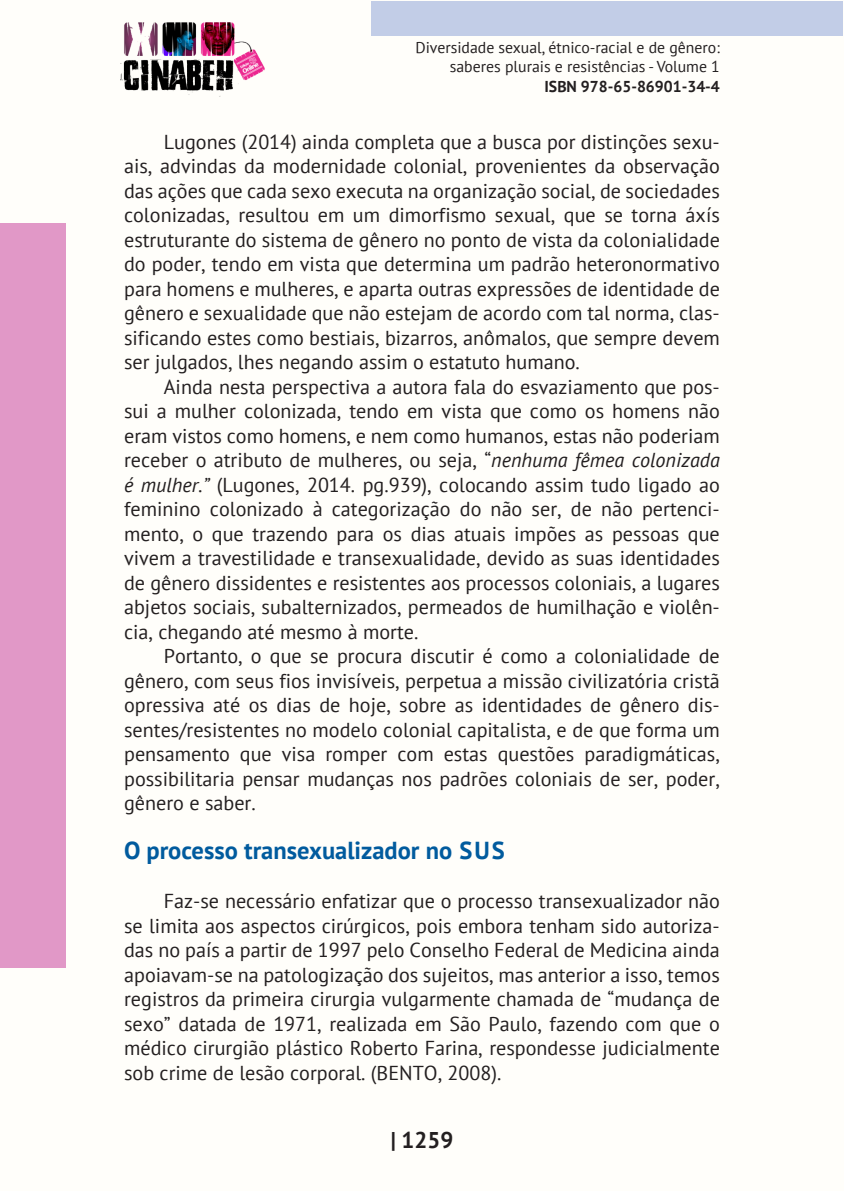
<style>
.page{position:relative;width:844px;height:1191px;background:#fff}
.page>*{position:absolute;margin:0;border:0;box-sizing:border-box;transform-origin:0 0}
._9_SUBTÍTULOS{font:700 24.5px "PT Sans";color:#015b9e}
.t1{font:700 22.75px "PT Sans";color:#231f20}
._8_CORPO{font:20.12px/24.5px "PT Sans";color:#231f20;text-align:justify}
.t2{font:15.75px/18.9px "PT Sans";color:#231f20;text-align:right}
.t3{font:700 15.75px "PT Sans";color:#231f20}
.s1{font-style:italic}
</style>
<div class="page">
<div style="left:0;top:0;width:843px;height:1191px;background:#fffefa"></div>
<div style="left:371px;top:1px;width:471px;height:35px;background:#c2cde7"></div>
<div style="left:0;top:223px;width:65px;height:744px;background:#e198c7"></div>
<img style="left:120px;top:22px;width:144px;height:75px">
<p class="t2" style="left:415px;top:38px;width:306px">Diversidade sexual, étnico-racial e de gênero: saberes plurais e resistências - Volume 1</p>
<p class="t3" style="left:544px;top:76px;width:177px">ISBN 978-65-86901-34-4</p>
<p class="_8_CORPO" style="left:124px;top:129px;width:597px;text-indent:40px">Lugones (2014) ainda completa que a busca por distinções sexu&shy;ais, advindas da modernidade colonial, provenientes da observação das ações que cada sexo executa na organização social, de sociedades colonizadas, resultou em um dimorfismo sexual, que se torna áxís estruturante do sistema de gênero no ponto de vista da colonialidade do poder, tendo em vista que determina um padrão heteronormativo para homens e mulheres, e aparta outras expressões de identidade de gênero e sexualidade que não estejam de acordo com tal norma, clas&shy;sificando estes como bestiais, bizarros, anômalos, que sempre devem ser julgados, lhes negando assim o estatuto humano.</p>
<p class="_8_CORPO" style="left:124px;top:374px;width:597px;text-indent:40px">Ainda nesta perspectiva a autora fala do esvaziamento que pos&shy;sui a mulher colonizada, tendo em vista que como os homens não eram vistos como homens, e nem como humanos, estas não poderiam receber o atributo de mulheres, ou seja, “<span class="s1">nenhuma fêmea colonizada é mulher.”</span> (Lugones, 2014. pg.939), colocando assim tudo ligado ao feminino colonizado à categorização do não ser, de não pertenci&shy;mento, o que trazendo para os dias atuais impões as pessoas que vivem a travestilidade e transexualidade, devido as suas identidades de gênero dissidentes e resistentes aos processos coloniais, a lugares abjetos sociais, subalternizados, permeados de humilhação e violên&shy;cia, chegando até mesmo à morte.</p>
<p class="_8_CORPO" style="left:124px;top:643px;width:597px;text-indent:40px">Portanto, o que se procura discutir é como a colonialidade de gênero, com seus fios invisíveis, perpetua a missão civilizatória cristã opressiva até os dias de hoje, sobre as identidades de gênero dis&shy;sentes/resistentes no modelo colonial capitalista, e de que forma um pensamento que visa romper com estas questões paradigmáticas, possibilitaria pensar mudanças nos padrões coloniais de ser, poder, gênero e saber.</p>
<p class="_9_SUBTÍTULOS" style="left:124px;top:834px;width:382px">O processo transexualizador no SUS</p>
<p class="_8_CORPO" style="left:124px;top:888px;width:597px;text-indent:40px">Faz-se necessário enfatizar que o processo transexualizador não se limita aos aspectos cirúrgicos, pois embora tenham sido autoriza&shy;das no país a partir de 1997 pelo Conselho Federal de Medicina ainda apoiavam-se na patologização dos sujeitos, mas anterior a isso, temos registros da primeira cirurgia vulgarmente chamada de “mudança de sexo” datada de 1971, realizada em São Paulo, fazendo com que o médico cirurgião plástico Roberto Farina, respondesse judicialmente sob crime de lesão corporal. (BENTO, 2008).</p>
<p class="t1" style="left:390px;top:1125px;width:64px">| 1259</p>
</div>
